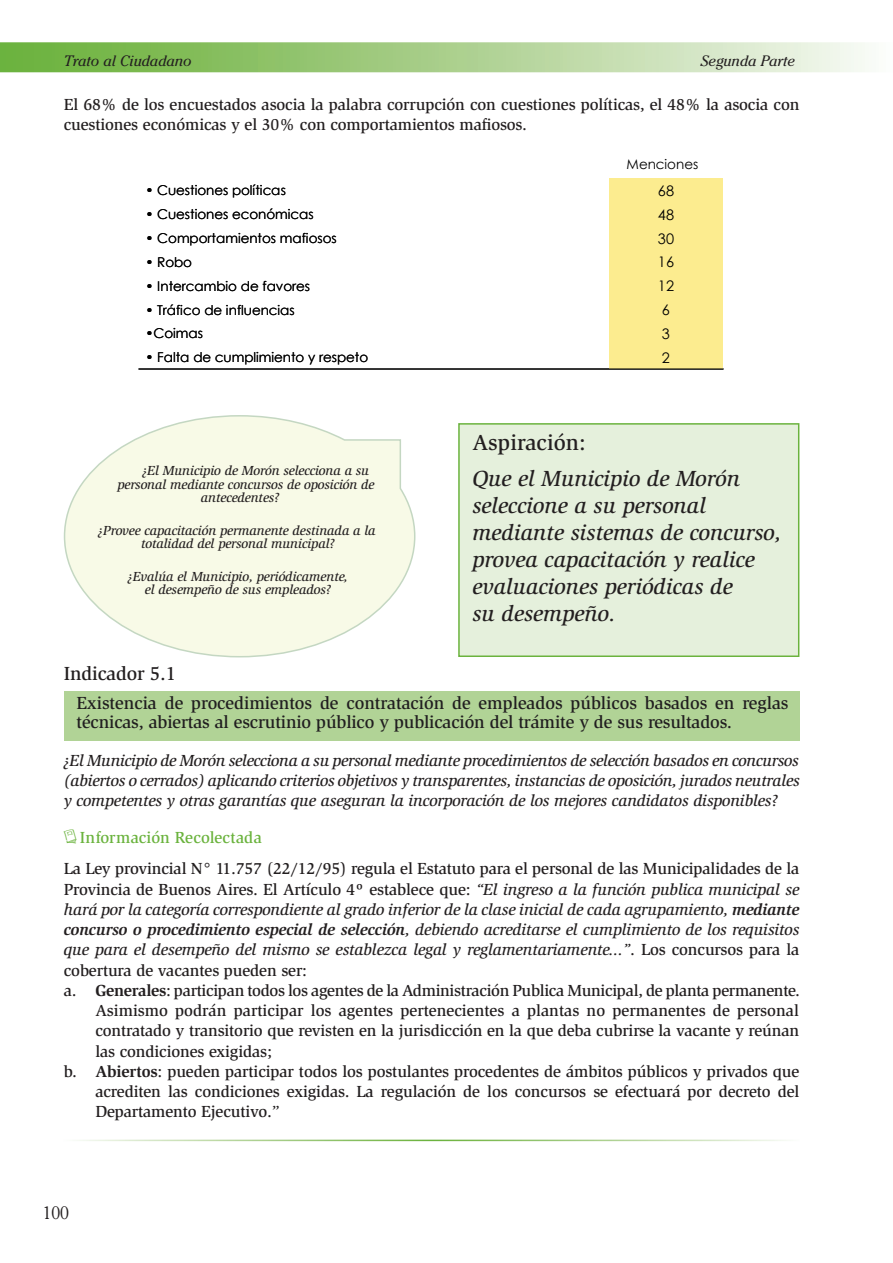
<style>
.page{position:relative;width:893px;height:1263px;background:#fff}
.page>*{position:absolute;margin:0;border:0;box-sizing:border-box;transform-origin:0 0}
.t1{font:italic 500 22.5px/27px "Slimbach";color:#231f20}
.t2{font:500 22.5px "Slimbach";color:#231f20}
.t3{font:500 19.5px "Slimbach";letter-spacing:-.01em;color:#231f20}
.t4{font:500 18px/19.5px "Slimbach";letter-spacing:-.01em;color:#211e20}
.t5{font:300 18px "Cheltenham";color:#231f20}
.t6{font:500 16.5px/20.2px "Slimbach";letter-spacing:-.01em;color:#231f20}
.t7{font:italic 500 16.5px/20.2px "Slimbach";letter-spacing:-.01em;color:#231f20;text-align:justify}
.t8{font:500 16.5px "Slimbach";letter-spacing:.01em;color:#6bb33e}
.t9{font:italic 15px "Cheltenham";color:#231f20}
.t10{font:14.55px "Century Gothic";color:#000}
.t11{font:italic 500 13.5px/13.5px "Slimbach";letter-spacing:-.01em;color:#231f20;text-align:center}
.t12{font:13.5px "Century Gothic";color:#000}
.s1{font-style:italic}
.s2{font-weight:700}
.s3{font-style:normal}
</style>
<div class="page">
<div style="left:0;top:42px;width:893px;height:30px;background:linear-gradient(to right,#64ac31,#f6f7f1)"></div>
<hr style="left:892px;top:42px;width:1px;height:30px;background:#fff">
<div style="left:609px;top:250px;width:114px;height:24px;background:#fcec8f"></div>
<div style="left:609px;top:226px;width:114px;height:24px;background:#fcec8f"></div>
<div style="left:609px;top:178px;width:114px;height:24px;background:#fcec8f"></div>
<div style="left:609px;top:298px;width:114px;height:23px;background:#fcec8f"></div>
<div style="left:609px;top:274px;width:114px;height:24px;background:#fcec8f"></div>
<div style="left:609px;top:202px;width:114px;height:24px;background:#fcec8f"></div>
<div style="left:609px;top:321px;width:114px;height:24px;background:#fcec8f"></div>
<div style="left:609px;top:345px;width:114px;height:24px;background:#fcec8f"></div>
<hr style="left:139px;top:368px;width:584px;height:2px;background:#000">
<div style="left:459px;top:424px;width:340px;height:232px;background:#e5f0dc"></div>
<div style="left:458px;top:423px;width:341px;height:234px;border:2px solid #6bb33e"></div>
<svg style="left:63px;top:415px;width:353px;height:243px"></svg>
<div style="left:64px;top:691px;width:735px;height:49px;background:#b1d396"></div>
<p class="t9" style="left:64px;top:52px;width:129px">Trato al Ciudadano</p>
<p class="t9" style="left:701px;top:52px;width:96px">Segunda Parte</p>
<p class="t6" style="left:64px;top:94px;width:737px">El 68% de los encuestados asocia la palabra corrupción con cuestiones políticas, el 48% la asocia con cuestiones económicas y el 30% con comportamientos mafiosos.</p>
<p class="t12" style="left:627px;top:154px;width:73px">Menciones</p>
<p class="t12" style="left:145px;top:181px;width:142px">• Cuestiones políticas</p>
<p class="t10" style="left:658px;top:180px;width:18px">68</p>
<p class="t12" style="left:145px;top:205px;width:170px">• Cuestiones económicas</p>
<p class="t10" style="left:658px;top:204px;width:18px">48</p>
<p class="t12" style="left:145px;top:229px;width:193px">• Comportamientos mafiosos</p>
<p class="t10" style="left:658px;top:228px;width:18px">30</p>
<p class="t12" style="left:145px;top:252px;width:48px">• Robo</p>
<p class="t10" style="left:658px;top:252px;width:18px">16</p>
<p class="t12" style="left:145px;top:276px;width:166px">• Intercambio de favores</p>
<p class="t10" style="left:658px;top:276px;width:18px">12</p>
<p class="t12" style="left:145px;top:300px;width:151px">• Tráfico de influencias</p>
<p class="t10" style="left:662px;top:300px;width:10px">6</p>
<p class="t12" style="left:145px;top:324px;width:59px">•Coimas</p>
<p class="t10" style="left:662px;top:323px;width:10px">3</p>
<p class="t12" style="left:145px;top:348px;width:224px">• Falta de cumplimiento y respeto</p>
<p class="t10" style="left:662px;top:347px;width:10px">2</p>
<p class="t11" style="left:142px;top:464px;width:228px">¿El Municipio de Morón selecciona a su</p>
<p class="t11" style="left:117px;top:477px;width:259px">personal mediante concursos de oposición de</p>
<p class="t11" style="left:201px;top:491px;width:80px">antecedentes?</p>
<p class="t11" style="left:98px;top:523px;width:279px">¿Provee capacitación permanente destinada a la totalidad del personal municipal?</p>
<p class="t11" style="left:128px;top:570px;width:221px">¿Evalúa el Municipio, periódicamente, el desempeño de sus empleados?</p>
<h1 class="t2" style="left:472px;top:429px;width:115px">Aspiración:</h1>
<h1 class="t1" style="left:472px;top:464px;width:310px">Que el Municipio de Morón seleccione a su personal mediante sistemas de concurso, provea capacitación y realice evaluaciones periódicas de<br>su desempeño.</h1>
<p class="t3" style="left:64px;top:661px;width:114px">Indicador 5.1</p>
<p class="t4" style="left:77px;top:693px;width:713px">Existencia de procedimientos de contratación de empleados públicos basados en reglas técnicas, abiertas al escrutinio público y publicación del trámite y de sus resultados.</p>
<p class="t7" style="left:64px;top:750px;width:737px">¿El Municipio de Morón selecciona a su personal mediante procedimientos de selección basados en concursos (abiertos o cerrados) aplicando criterios objetivos y transparentes, instancias de oposición, jurados neutrales y competentes y otras garantías que aseguran la incorporación de los mejores candidatos disponibles?</p>
<p class="t8" style="left:80px;top:828px;width:184px">Información Recolectada</p>
<p class="t6" style="left:64px;top:858px;width:737px">La Ley provincial N° 11.757 (22/12/95) regula el Estatuto para el personal de las Municipalidades de la</p>
<p class="t6" style="left:64px;top:879px;width:737px">Provincia de Buenos Aires. El Artículo 4º establece que: <span class="s1">“El ingreso a la función publica municipal se</span></p>
<p class="t7" style="left:64px;top:899px;width:737px">hará por la categoría correspondiente al grado inferior de la clase inicial de cada agrupamiento, <span class="s2">mediante</span></p>
<p class="t7" style="left:64px;top:919px;width:737px"><span class="s2">concurso o procedimiento especial de selección</span>, debiendo acreditarse el cumplimiento de los requisitos</p>
<p class="t7" style="left:64px;top:940px;width:737px">que para el desempeño del mismo se establezca legal y reglamentariamente...”<span class="s3">. Los concursos para la</span></p>
<p class="t6" style="left:64px;top:960px;width:245px">cobertura de vacantes pueden ser:</p>
<p class="t6" style="left:64px;top:980px;width:738px">a. <span class="s2">Generales</span>: participan todos los agentes de la Administración Publica Municipal, de planta permanente.</p>
<p class="t6" style="left:95px;top:1000px;width:705px">Asimismo podrán participar los agentes pertenecientes a plantas no permanentes de personal</p>
<p class="t6" style="left:95px;top:1020px;width:705px">contratado y transitorio que revisten en la jurisdicción en la que deba cubrirse la vacante y reúnan</p>
<p class="t6" style="left:95px;top:1041px;width:178px">las condiciones exigidas;</p>
<p class="t6" style="left:64px;top:1061px;width:737px">b. <span class="s2">Abiertos</span>: pueden participar todos los postulantes procedentes de ámbitos públicos y privados que</p>
<p class="t6" style="left:95px;top:1081px;width:706px">acrediten las condiciones exigidas. La regulación de los concursos se efectuará por decreto del</p>
<p class="t6" style="left:95px;top:1101px;width:186px">Departamento Ejecutivo.”</p>
<p class="t5" style="left:43px;top:1202px;width:28px">100</p>
</div>
